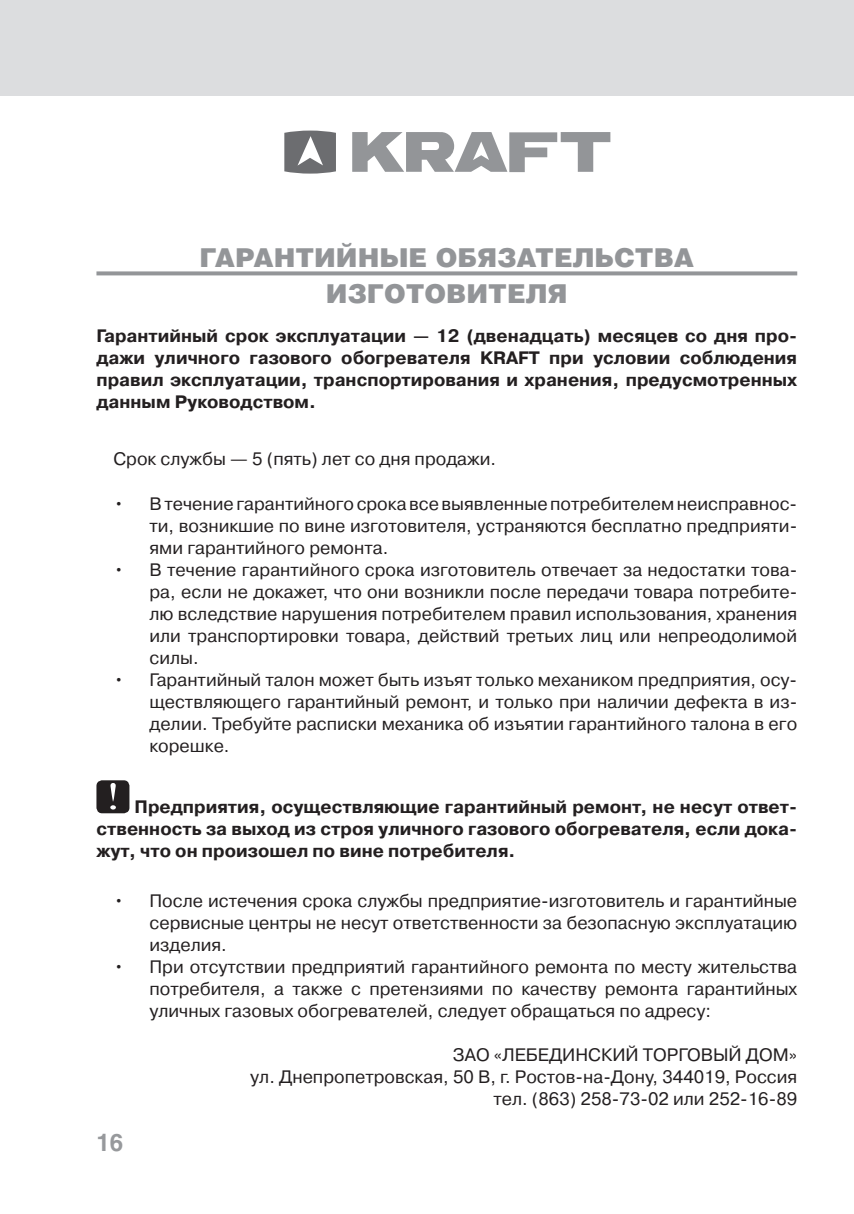
<style>
.page{position:relative;width:854px;height:1214px;background:#fff}
.page>*{position:absolute;margin:0;border:0;box-sizing:border-box;transform-origin:0 0}
.t1{font:900 26px/36px "Helios";color:#939598;text-align:center}
.t2{font:700 24px "Helios";color:#97999c}
.t3{font:18px/22px "Pragmatica C";color:#231f20;text-align:justify}
.t4{font:700 18px/22px "Pragmatica C";color:#231f20;text-align:justify}
</style>
<div class="page">
<div style="left:0;top:0;width:853px;height:95px;background:#dcdddf"></div>
<svg style="left:96px;top:271px;width:701px;height:4px;background:#9ea0a2"></svg>
<svg style="left:96px;top:780px;width:33px;height:33px"></svg>
<svg style="left:284px;top:130px;width:52px;height:44px;background:#86878a"></svg>
<svg style="left:352px;top:132px;width:258px;height:40px"></svg>
<h1 class="t1" style="left:199px;top:238px;width:496px">ГАРАНТИЙНЫЕ ОБЯЗАТЕЛЬСТВА<br>ИЗГОТОВИТЕЛЯ</h1>
<p class="t4" style="left:96px;top:325px;width:702px">Гарантийный срок эксплуатации — 12 (двенадцать) месяцев со дня про&shy;дажи уличного газового обогревателя KRAFT при условии соблюдения правил эксплуатации, транспортирования и хранения, предусмотренных данным Руководством.</p>
<p class="t3" style="left:113px;top:448px;width:384px">Срок службы — 5 (пять) лет со дня продажи.</p>
<p class="t3" style="left:149px;top:493px;width:649px;text-indent:-36px">• В течение гарантийного срока все выявленные потребителем неисправнос&shy;ти, возникшие по вине изготовителя, устраняются бесплатно предприяти&shy;ями гарантийного ремонта.</p>
<p class="t3" style="left:149px;top:559px;width:649px;text-indent:-36px">• В течение гарантийного срока изготовитель отвечает за недостатки това&shy;ра, если не докажет, что они возникли после передачи товара потребите&shy;лю вследствие нарушения потребителем правил использования, хранения или транспортировки товара, действий третьих лиц или непреодолимой силы.</p>
<p class="t3" style="left:149px;top:669px;width:649px;text-indent:-36px">• Гарантийный талон может быть изъят только механиком предприятия, осу&shy;ществляющего гарантийный ремонт, и только при наличии дефекта в из&shy;делии. Требуйте расписки механика об изъятии гарантийного талона в его корешке.</p>
<p class="t4" style="left:96px;top:796px;width:702px;text-indent:38px">Предприятия, осуществляющие гарантийный ремонт, не несут ответ&shy;ственность за выход из строя уличного газового обогревателя, если дока&shy;жут, что он произошел по вине потребителя.</p>
<p class="t3" style="left:149px;top:890px;width:649px;text-indent:-36px">• После истечения срока службы предприятие- изготовитель и гарантийные сервисные центры не несут ответственности за безопасную эксплуатацию изделия.</p>
<p class="t3" style="left:149px;top:956px;width:649px;text-indent:-36px">• При отсутствии предприятий гарантийного ремонта по месту жительства потребителя, а также с претензиями по качеству ремонта гарантийных уличных газовых обогревателей, следует обращаться по адресу:</p>
<p class="t3" style="left:250px;top:1044px;width:548px;text-align:right">ЗАО «ЛЕБЕДИНСКИЙ ТОРГОВЫЙ ДОМ»<br>ул. Днепропетровская, 50 В, г. Ростов- на-Дону, 344019, Россия тел. (863) 258-73-02 или 252- 16-89</p>
<h2 class="t2" style="left:96px;top:1128px;width:28px">16</h2>
</div>
